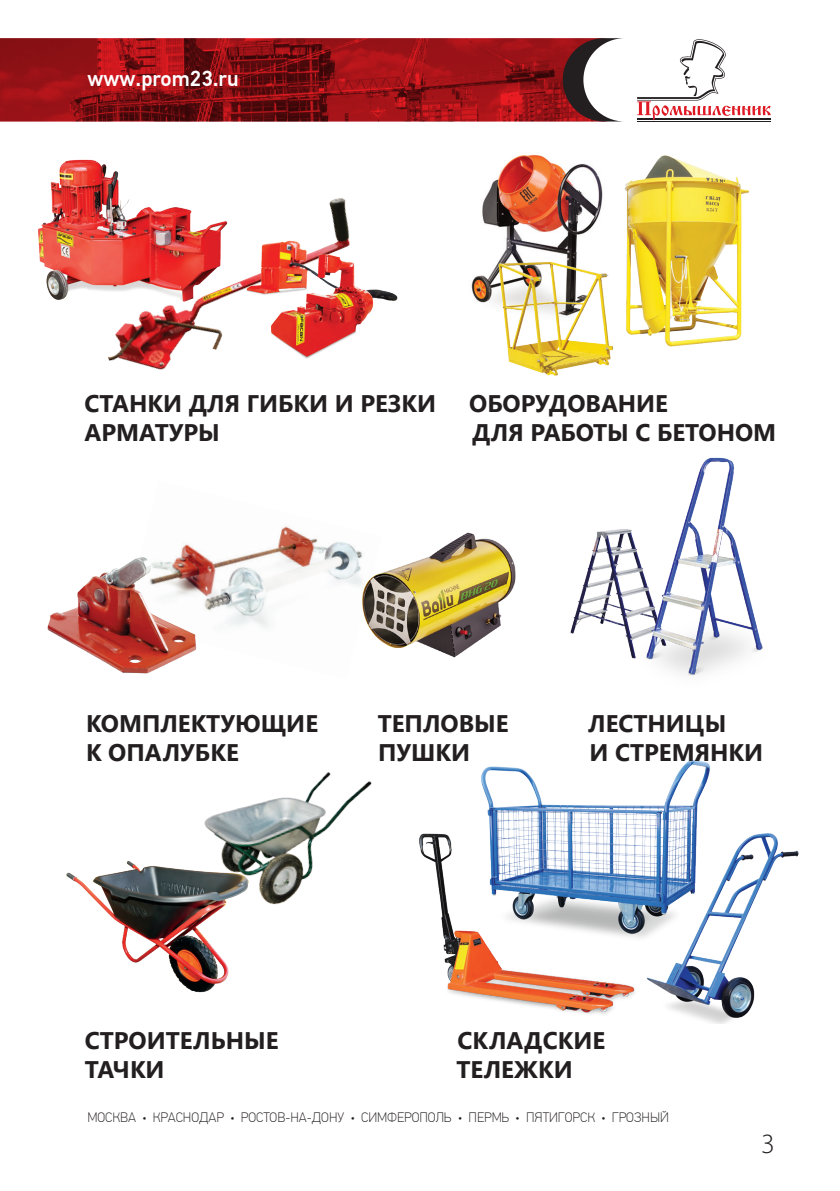
<style>
.page{position:relative;width:840px;height:1191px;background:#fff}
.page>*{position:absolute;margin:0;border:0;box-sizing:border-box;transform-origin:0 0}
.t1{font:300 28px "Myriad Pro";color:#231f20}
.t2{font:700 24px "Segoe UI";color:#231f20}
.t3{font:500 21.8px "PF Din Text Pro";color:#fff}
.t4{font:100 13.6px "PF Din Text Pro";color:#231f20}
</style>
<div class="page">
<svg style="left:0;top:38px;width:562px;height:83px;background:#911115"></svg>
<svg style="left:562px;top:38px;width:61px;height:83px"></svg>
<hr style="left:636px;top:121px;width:134px;height:1px;background:#231f20">
<svg style="left:637px;top:39px;width:133px;height:81px"></svg>
<img style="left:570px;top:530px;width:43px;height:104px">
<img style="left:471px;top:154px;width:131px;height:149px">
<img style="left:204px;top:772px;width:168px;height:133px">
<img style="left:66px;top:844px;width:193px;height:149px">
<img style="left:487px;top:253px;width:121px;height:123px">
<img style="left:602px;top:155px;width:148px;height:210px">
<img style="left:344px;top:805px;width:291px;height:209px">
<img style="left:613px;top:457px;width:150px;height:219px">
<img style="left:427px;top:760px;width:283px;height:191px">
<img style="left:181px;top:526px;width:164px;height:101px">
<img style="left:108px;top:198px;width:242px;height:172px">
<img style="left:243px;top:238px;width:155px;height:123px">
<img style="left:38px;top:159px;width:227px;height:163px">
<img style="left:635px;top:824px;width:164px;height:199px">
<img style="left:47px;top:551px;width:160px;height:123px">
<img style="left:345px;top:532px;width:171px;height:126px">
<p class="t3" style="left:87px;top:65px;width:153px">www.prom23.ru</p>
<p class="t2" style="left:84px;top:380px;width:353px">СТАНКИ ДЛЯ ГИБКИ И РЕЗКИ</p>
<p class="t2" style="left:469px;top:380px;width:200px">ОБОРУДОВАНИЕ</p>
<p class="t2" style="left:84px;top:409px;width:137px">АРМАТУРЫ</p>
<p class="t2" style="left:472px;top:409px;width:305px">ДЛЯ РАБОТЫ С БЕТОНОМ</p>
<p class="t2" style="left:86px;top:701px;width:233px">КОМПЛЕКТУЮЩИЕ</p>
<p class="t2" style="left:377px;top:701px;width:132px">ТЕПЛОВЫЕ</p>
<p class="t2" style="left:587px;top:701px;width:139px">ЛЕСТНИЦЫ</p>
<p class="t2" style="left:86px;top:730px;width:154px">К ОПАЛУБКЕ</p>
<p class="t2" style="left:378px;top:730px;width:93px">ПУШКИ</p>
<p class="t2" style="left:589px;top:730px;width:175px">И СТРЕМЯНКИ</p>
<p class="t2" style="left:85px;top:1017px;width:195px">СТРОИТЕЛЬНЫЕ</p>
<p class="t2" style="left:457px;top:1017px;width:149px">СКЛАДСКИЕ</p>
<p class="t2" style="left:85px;top:1046px;width:81px">ТАЧКИ</p>
<p class="t2" style="left:456px;top:1046px;width:118px">ТЕЛЕЖКИ</p>
<p class="t4" style="left:87px;top:1109px;width:582px">МОСКВА • КРАСНОДАР • РОСТОВ-НА-ДОНУ • СИМФЕРОПОЛЬ • ПЕРМЬ • ПЯТИГОРСК • ГРОЗНЫЙ</p>
<p class="t1" style="left:760px;top:1128px;width:15px">3</p>
</div>
